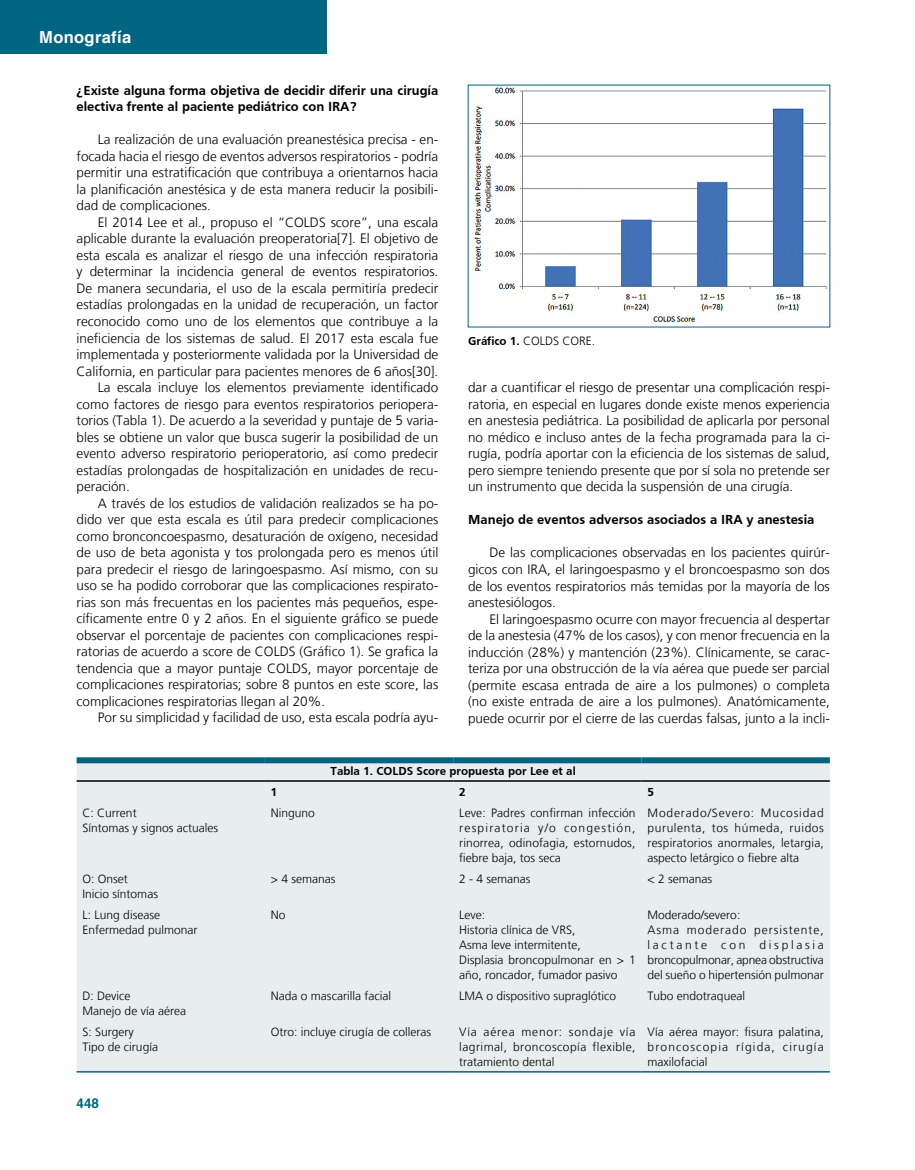
<style>
.page{position:relative;width:915px;height:1170px;background:#fff}
.page>*{position:absolute;margin:0;border:0;box-sizing:border-box;transform-origin:0 0}
.t1{font:700 16.5px "Helvetica";letter-spacing:.02em;color:#fff}
.Annotation_text{font:300 13.5px/16.5px "Frutiger LT";color:#000;text-align:justify}
.List_Paragraph{font:300 13.5px/16.5px "Frutiger LT";color:#000;text-align:justify}
.List_Paragraph-2{font:700 13.5px/16.5px "Frutiger";color:#000}
.t2{font:700 13.5px "Helvetica";color:#006580}
._3tabla-corresponden{font:300 12px/15px "Frutiger LT";color:#000;text-align:justify}
._3tabla-corresponden-2{font:700 12px "Frutiger";color:#000}
.List_Paragraph-3{font:300 12px "Frutiger LT";color:#000}
.s1{font-family:"Frutiger";font-weight:700}
</style>
<div class="page">
<div style="left:0;top:0;width:326px;height:54px;background:#006580"></div>
<div style="left:77px;top:763px;width:752px;height:307px;background:#e8edf0"></div>
<div style="left:77px;top:757px;width:188px;height:6px;background:#006580"></div>
<div style="left:265px;top:757px;width:188px;height:6px;background:#006580"></div>
<div style="left:453px;top:757px;width:188px;height:6px;background:#006580"></div>
<div style="left:641px;top:757px;width:188px;height:6px;background:#006580"></div>
<hr style="left:77px;top:780px;width:188px;height:1px;background:#000">
<hr style="left:265px;top:780px;width:188px;height:1px;background:#000">
<hr style="left:453px;top:780px;width:188px;height:1px;background:#000">
<hr style="left:641px;top:780px;width:188px;height:1px;background:#000">
<hr style="left:77px;top:1070px;width:188px;height:2px;background:#006580">
<hr style="left:265px;top:1070px;width:188px;height:2px;background:#006580">
<hr style="left:453px;top:1070px;width:188px;height:2px;background:#006580">
<hr style="left:641px;top:1070px;width:188px;height:2px;background:#006580">
<img style="left:474px;top:87px;width:353px;height:235px">
<p class="t1" style="left:39px;top:24px;width:93px">Monografía</p>
<p class="List_Paragraph-2" style="left:77px;top:82px;width:363px">¿Existe alguna forma objetiva de decidir diferir una cirugía electiva frente al paciente pediátrico con IRA?</p>
<p class="Annotation_text" style="left:77px;top:132px;width:363px;text-indent:21px">La realización de una evaluación preanestésica precisa - en&shy;focada hacia el riesgo de eventos adversos respiratorios - podría permitir una estratificación que contribuya a orientarnos hacia la planificación anestésica y de esta manera reducir la posibili&shy;dad de complicaciones.</p>
<p class="Annotation_text" style="left:77px;top:214px;width:363px;text-indent:21px">El 2014 Lee et al., propuso el “COLDS score”, una escala aplicable durante la evaluación preoperatoria[7]. El objetivo de esta escala es analizar el riesgo de una infección respiratoria y determinar la incidencia general de eventos respiratorios.<br>De manera secundaria, el uso de la escala permitiría predecir estadías prolongadas en la unidad de recuperación, un factor reconocido como uno de los elementos que contribuye a la ineficiencia de los sistemas de salud. El 2017 esta escala fue implementada y posteriormente validada por la Universidad de California, en particular para pacientes menores de 6 años[30].</p>
<p class="Annotation_text" style="left:77px;top:379px;width:363px;text-indent:21px">La escala incluye los elementos previamente identificado como factores de riesgo para eventos respiratorios periopera&shy;torios (Tabla 1). De acuerdo a la severidad y puntaje de 5 varia&shy;bles se obtiene un valor que busca sugerir la posibilidad de un evento adverso respiratorio perioperatorio, así como predecir estadías prolongadas de hospitalización en unidades de recu&shy;peración.</p>
<p class="Annotation_text" style="left:77px;top:495px;width:363px;text-indent:21px">A través de los estudios de validación realizados se ha po&shy;dido ver que esta escala es útil para predecir complicaciones como bronconcoespasmo, desaturación de oxígeno, necesidad de uso de beta agonista y tos prolongada pero es menos útil para predecir el riesgo de laringoespasmo. Así mismo, con su uso se ha podido corroborar que las complicaciones respirato&shy;rias son más frecuentas en los pacientes más pequeños, espe&shy;cíficamente entre 0 y 2 años. En el siguiente gráfico se puede observar el porcentaje de pacientes con complicaciones respi&shy;ratorias de acuerdo a score de COLDS (Gráfico 1). Se grafica la tendencia que a mayor puntaje COLDS, mayor porcentaje de complicaciones respiratorias; sobre 8 puntos en este score, las complicaciones respiratorias llegan al 20%.</p>
<p class="Annotation_text" style="left:98px;top:709px;width:342px">Por su simplicidad y facilidad de uso, esta escala podría ayu-</p>
<p class="List_Paragraph-3" style="left:468px;top:334px;width:128px"><span class="s1">Gráfico 1.</span> COLDS CORE.</p>
<p class="Annotation_text" style="left:468px;top:379px;width:363px">dar a cuantificar el riesgo de presentar una complicación respi&shy;ratoria, en especial en lugares donde existe menos experiencia en anestesia pediátrica. La posibilidad de aplicarla por personal no médico e incluso antes de la fecha programada para la ci&shy;rugía, podría aportar con la eficiencia de los sistemas de salud, pero siempre teniendo presente que por sí sola no pretende ser un instrumento que decida la suspensión de una cirugía.</p>
<p class="List_Paragraph-2" style="left:468px;top:511px;width:348px">Manejo de eventos adversos asociados a IRA y anestesia</p>
<p class="List_Paragraph" style="left:468px;top:544px;width:363px;text-indent:21px">De las complicaciones observadas en los pacientes quirúr&shy;gicos con IRA, el laringoespasmo y el broncoespasmo son dos de los eventos respiratorios más temidas por la mayoría de los anestesiólogos.</p>
<p class="List_Paragraph" style="left:468px;top:610px;width:363px;text-indent:21px">El laringoespasmo ocurre con mayor frecuencia al despertar de la anestesia (47% de los casos), y con menor frecuencia en la inducción (28%) y mantención (23%). Clínicamente, se carac&shy;teriza por una obstrucción de la vía aérea que puede ser parcial (permite escasa entrada de aire a los pulmones) o completa (no existe entrada de aire a los pulmones). Anatómicamente, puede ocurrir por el cierre de las cuerdas falsas, junto a la incli-</p>
<p class="_3tabla-corresponden-2" style="left:330px;top:764px;width:247px">Tabla 1. COLDS Score propuesta por Lee et al</p>
<p class="_3tabla-corresponden-2" style="left:271px;top:784px;width:8px">1</p>
<p class="_3tabla-corresponden-2" style="left:459px;top:784px;width:8px">2</p>
<p class="_3tabla-corresponden-2" style="left:647px;top:784px;width:8px">5</p>
<p class="_3tabla-corresponden" style="left:83px;top:805px;width:56px">C: Current</p>
<p class="_3tabla-corresponden" style="left:83px;top:820px;width:137px">Síntomas y signos actuales</p>
<p class="_3tabla-corresponden" style="left:271px;top:805px;width:46px">Ninguno</p>
<p class="_3tabla-corresponden" style="left:459px;top:805px;width:178px">Leve: Padres confirman infección respiratoria y/o congestión, rinorrea, odinofagia, estornudos, fiebre baja, tos seca</p>
<p class="_3tabla-corresponden" style="left:647px;top:805px;width:178px">Moderado/Severo: Mucosidad purulenta, tos húmeda, ruidos respiratorios anormales, letargia, aspecto letárgico o fiebre alta</p>
<p class="_3tabla-corresponden" style="left:83px;top:871px;width:47px">O: Onset</p>
<p class="_3tabla-corresponden" style="left:83px;top:886px;width:77px">Inicio síntomas</p>
<p class="_3tabla-corresponden" style="left:271px;top:871px;width:66px">&gt; 4 semanas</p>
<p class="_3tabla-corresponden" style="left:459px;top:871px;width:73px">2 - 4 semanas</p>
<p class="_3tabla-corresponden" style="left:647px;top:871px;width:66px">&lt; 2 semanas</p>
<p class="_3tabla-corresponden" style="left:83px;top:907px;width:79px">L: Lung disease</p>
<p class="_3tabla-corresponden" style="left:83px;top:922px;width:116px">Enfermedad pulmonar</p>
<p class="_3tabla-corresponden" style="left:271px;top:907px;width:16px">No</p>
<p class="_3tabla-corresponden" style="left:459px;top:907px;width:27px">Leve:</p>
<p class="_3tabla-corresponden" style="left:459px;top:922px;width:118px">Historia clínica de VRS,</p>
<p class="_3tabla-corresponden" style="left:459px;top:937px;width:123px">Asma leve intermitente,</p>
<p class="_3tabla-corresponden" style="left:459px;top:952px;width:178px">Displasia broncopulmonar en &gt; 1 año, roncador, fumador pasivo</p>
<p class="_3tabla-corresponden" style="left:647px;top:907px;width:94px">Moderado/severo:</p>
<p class="_3tabla-corresponden" style="left:647px;top:922px;width:178px">Asma moderado persistente, lactante con displasia broncopulmonar, apnea obstructiva del sueño o hipertensión pulmonar</p>
<p class="_3tabla-corresponden" style="left:83px;top:988px;width:50px">D: Device</p>
<p class="_3tabla-corresponden" style="left:83px;top:1003px;width:105px">Manejo de vía aérea</p>
<p class="_3tabla-corresponden" style="left:271px;top:988px;width:121px">Nada o mascarilla facial</p>
<p class="_3tabla-corresponden" style="left:459px;top:988px;width:158px">LMA o dispositivo supraglótico</p>
<p class="_3tabla-corresponden" style="left:647px;top:988px;width:99px">Tubo endotraqueal</p>
<p class="_3tabla-corresponden" style="left:83px;top:1024px;width:53px">S: Surgery</p>
<p class="_3tabla-corresponden" style="left:83px;top:1039px;width:77px">Tipo de cirugía</p>
<p class="_3tabla-corresponden" style="left:271px;top:1024px;width:161px">Otro: incluye cirugía de colleras</p>
<p class="_3tabla-corresponden" style="left:459px;top:1024px;width:178px">Vía aérea menor: sondaje vía lagrimal, broncoscopía flexible, tratamiento dental</p>
<p class="_3tabla-corresponden" style="left:647px;top:1024px;width:178px">Vía aérea mayor: fisura palatina, broncoscopia rígida, cirugía maxilofacial</p>
<p class="t2" style="left:77px;top:1092px;width:24px">448</p>
</div>
